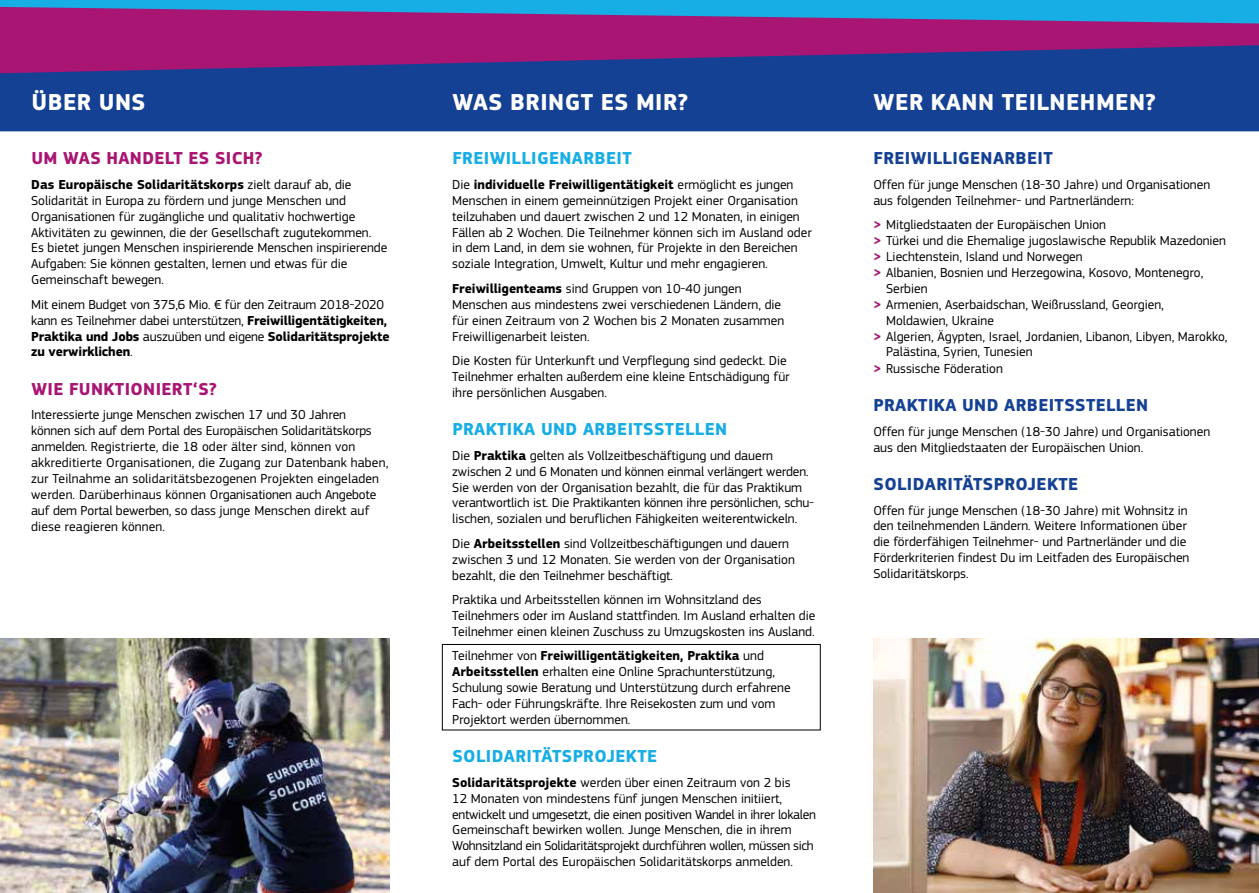
<style>
.page{position:relative;width:1259px;height:893px;background:#fff}
.page>*{position:absolute;margin:0;border:0;box-sizing:border-box;transform-origin:0 0}
.t1{font:700 24px "EC Square Sans Pro";letter-spacing:.02em;color:#fff}
.t2{font:700 18px "EC Square Sans Pro";letter-spacing:.02em;color:#17ade5}
.t3{font:700 18px "EC Square Sans Pro";letter-spacing:.02em;color:#154194}
.t4{font:700 18px "EC Square Sans Pro";letter-spacing:.02em;color:#a91573}
.t5{font:13.5px/15.9px "EC Square Sans Pro";color:#000}
.s1{font-weight:700}
.s2{font-weight:700;color:#a91573}
</style>
<div class="page">
<img style="left:0;top:639px;width:390px;height:254px">
<img style="left:873px;top:639px;width:386px;height:254px">
<div style="left:0;top:0;width:1259px;height:7px;background:#17ade5"></div>
<svg style="left:0;top:7px;width:1259px;height:38px;background:#89358b"></svg>
<svg style="left:0;top:45px;width:1259px;height:86px;background:#2d398e"></svg>
<div style="left:442px;top:644px;width:378px;height:86px;border:1px solid #000"></div>
<h1 class="t1" style="left:31px;top:88px;width:116px">ÜBER UNS</h1>
<h1 class="t1" style="left:452px;top:88px;width:237px">WAS BRINGT ES MIR?</h1>
<h1 class="t1" style="left:873px;top:88px;width:284px">WER KANN TEILNEHMEN?</h1>
<h2 class="t4" style="left:31px;top:148px;width:233px">UM WAS HANDELT ES SICH?</h2>
<p class="t5" style="left:31px;top:177px;width:358px"><span class="s1">Das Europäische Solidaritätskorps</span> zielt darauf ab, die Solidarität in Europa zu fördern und junge Menschen und Organisationen für zugängliche und qualitativ hochwertige Aktivitäten zu gewinnen, die der Gesellschaft zugutekommen.<br>Es bietet jungen Menschen inspirierende Menschen inspirierende Aufgaben: Sie können gestalten, lernen und etwas für die Gemeinschaft bewegen.</p>
<p class="t5" style="left:31px;top:296px;width:360px">Mit einem Budget von 375,6 Mio. € für den Zeitraum 2018-2020 kann es Teilnehmer dabei unterstützen, <span class="s1">Freiwilligentätigkeiten, Praktika und Jobs</span> auszuüben und eigene <span class="s1">Solidaritätsprojekte zu verwirklichen</span>.</p>
<h2 class="t4" style="left:31px;top:378px;width:187px">WIE FUNKTIONIERT‘S?</h2>
<p class="t5" style="left:31px;top:407px;width:359px">Interessierte junge Menschen zwischen 17 und 30 Jahren können sich auf dem Portal des Europäischen Solidaritätskorps anmelden. Registrierte, die 18 oder älter sind, können von akkreditierte Organisationen, die Zugang zur Datenbank haben, zur Teilnahme an solidaritätsbezogenen Projekten eingeladen werden. Darüberhinaus können Organisationen auch Angebote auf dem Portal bewerben, so dass junge Menschen direkt auf diese reagieren können.</p>
<h2 class="t2" style="left:452px;top:148px;width:181px">FREIWILLIGENARBEIT</h2>
<p class="t5" style="left:452px;top:177px;width:361px">Die <span class="s1">individuelle Freiwilligentätigkeit</span> ermöglicht es jungen Menschen in einem gemeinnützigen Projekt einer Organisation teilzuhaben und dauert zwischen 2 und 12 Monaten, in einigen Fällen ab 2 Wochen. Die Teilnehmer können sich im Ausland oder in dem Land, in dem sie wohnen, für Projekte in den Bereichen soziale Integration, Umwelt, Kultur und mehr engagieren.</p>
<p class="t5" style="left:452px;top:280px;width:333px"><span class="s1">Freiwilligenteams</span> sind Gruppen von 10-40 jungen Menschen aus mindestens zwei verschiedenen Ländern, die für einen Zeitraum von 2 Wochen bis 2 Monaten zusammen Freiwilligenarbeit leisten.</p>
<p class="t5" style="left:452px;top:353px;width:339px">Die Kosten für Unterkunft und Verpflegung sind gedeckt. Die<br>Teilnehmer erhalten außerdem eine kleine Entschädigung für ihre persönlichen Ausgaben.</p>
<h2 class="t2" style="left:452px;top:419px;width:276px">PRAKTIKA UND ARBEITSSTELLEN</h2>
<p class="t5" style="left:452px;top:447px;width:363px">Die <span class="s1">Praktika</span> gelten als Vollzeitbeschäftigung und dauern zwischen 2 und 6 Monaten und können einmal verlängert werden.<br>Sie werden von der Organisation bezahlt, die für das Praktikum verantwortlich ist. Die Praktikanten können ihre persönlichen, schu&shy;lischen, sozialen und beruflichen Fähigkeiten weiterentwickeln.</p>
<p class="t5" style="left:452px;top:535px;width:344px">Die <span class="s1">Arbeitsstellen</span> sind Vollzeitbeschäftigungen und dauern zwischen 3 und 12 Monaten. Sie werden von der Organisation bezahlt, die den Teilnehmer beschäftigt.</p>
<p class="t5" style="left:452px;top:592px;width:364px">Praktika und Arbeitsstellen können im Wohnsitzland des<br>Teilnehmers oder im Ausland stattfinden. Im Ausland erhalten die<br>Teilnehmer einen kleinen Zuschuss zu Umzugskosten ins Ausland.</p>
<p class="t5" style="left:452px;top:648px;width:340px">Teilnehmer von <span class="s1">Freiwilligentätigkeiten, Praktika</span> und <span class="s1">Arbeitsstellen</span> erhalten eine Online Sprachunterstützung, Schulung sowie Beratung und Unterstützung durch erfahrene Fach- oder Führungskräfte. Ihre Reisekosten zum und vom Projektort werden übernommen.</p>
<h2 class="t2" style="left:452px;top:746px;width:206px">SOLIDARITÄTSPROJEKTE</h2>
<p class="t5" style="left:452px;top:774px;width:365px"><span class="s1">Solidaritätsprojekte</span> werden über einen Zeitraum von 2 bis<br>12 Monaten von mindestens fünf jungen Menschen initiiert, entwickelt und umgesetzt, die einen positiven Wandel in ihrer lokalen Gemeinschaft bewirken wollen. Junge Menschen, die in ihrem Wohnsitzland ein Solidaritätsprojekt durchführen wollen, müssen sich auf dem Portal des Europäischen Solidaritätskorps anmelden.</p>
<h2 class="t3" style="left:873px;top:148px;width:181px">FREIWILLIGENARBEIT</h2>
<p class="t5" style="left:873px;top:177px;width:338px">Offen für junge Menschen (18-30 Jahre) und Organisationen aus folgenden Teilnehmer- und Partnerländern:</p>
<p class="t5" style="left:873px;top:217px;width:234px"><span class="s2">&gt;</span> Mitgliedstaaten der Europäischen Union</p>
<p class="t5" style="left:873px;top:233px;width:354px"><span class="s2">&gt;</span> Türkei und die Ehemalige jugoslawische Republik Mazedonien</p>
<p class="t5" style="left:873px;top:249px;width:211px"><span class="s2">&gt;</span> Liechtenstein, Island und Norwegen</p>
<p class="t5" style="left:873px;top:265px;width:331px"><span class="s2">&gt;</span> Albanien, Bosnien und Herzegowina, Kosovo, Montenegro,</p>
<p class="t5" style="left:886px;top:280px;width:43px">Serbien</p>
<p class="t5" style="left:873px;top:296px;width:292px"><span class="s2">&gt;</span> Armenien, Aserbaidschan, Weißrussland, Georgien,</p>
<p class="t5" style="left:886px;top:312px;width:109px">Moldawien, Ukraine</p>
<p class="t5" style="left:873px;top:328px;width:355px"><span class="s2">&gt;</span> Algerien, Ägypten, Israel, Jordanien, Libanon, Libyen, Marokko,</p>
<p class="t5" style="left:886px;top:344px;width:148px">Palästina, Syrien, Tunesien</p>
<p class="t5" style="left:873px;top:360px;width:131px"><span class="s2">&gt;</span> Russische Föderation</p>
<h2 class="t3" style="left:873px;top:394px;width:276px">PRAKTIKA UND ARBEITSSTELLEN</h2>
<p class="t5" style="left:873px;top:423px;width:338px">Offen für junge Menschen (18-30 Jahre) und Organisationen aus den Mitgliedstaaten der Europäischen Union.</p>
<h2 class="t3" style="left:873px;top:473px;width:206px">SOLIDARITÄTSPROJEKTE</h2>
<p class="t5" style="left:873px;top:502px;width:317px">Offen für junge Menschen (18-30 Jahre) mit Wohnsitz in den teilnehmenden Ländern. Weitere Informationen über die förderfähigen Teilnehmer- und Partnerländer und die Förderkriterien findest Du im Leitfaden des Europäischen Solidaritätskorps.</p>
</div>
